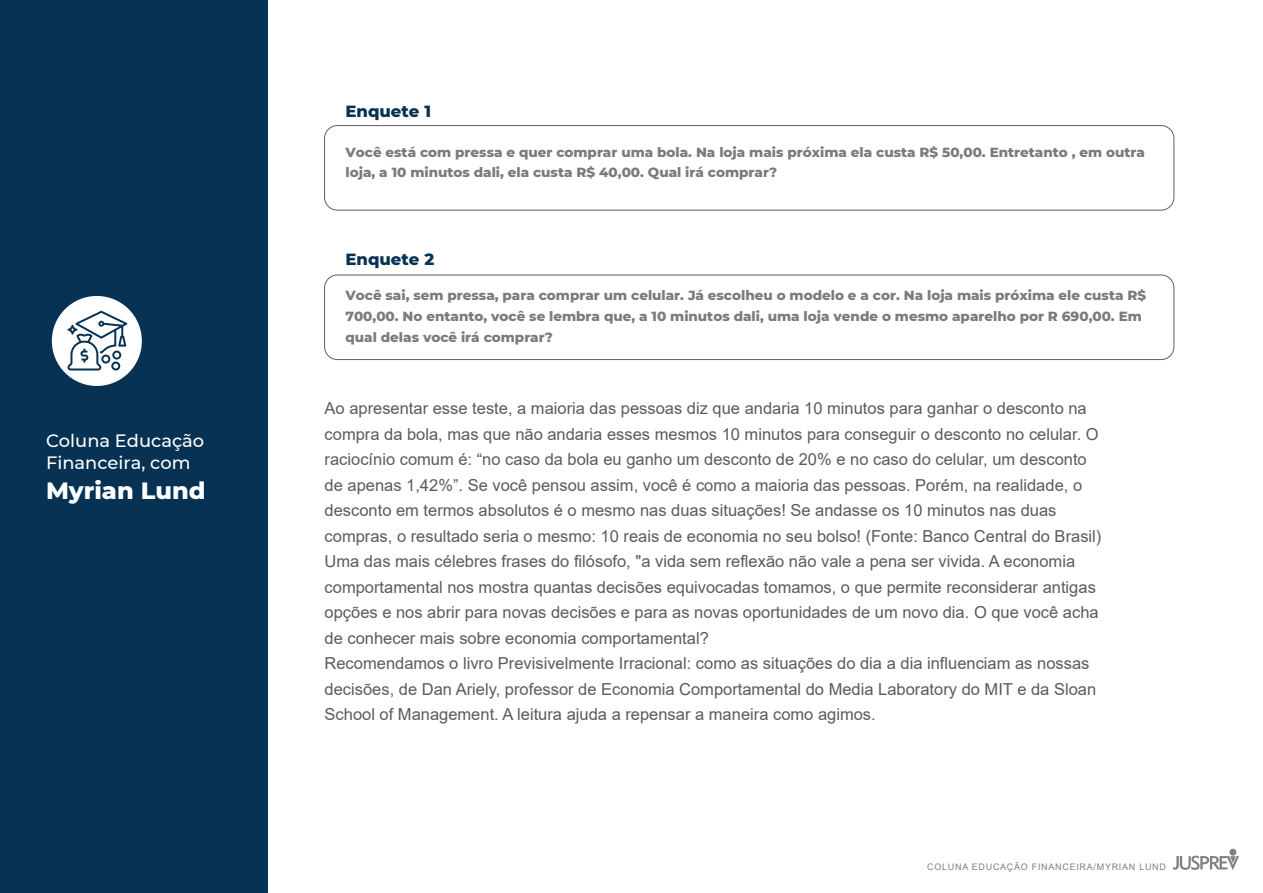
<style>
.page{position:relative;width:1263px;height:893px;background:#fff}
.page>*{position:absolute;margin:0;border:0;box-sizing:border-box;transform-origin:0 0}
.t1{font:800 24px "Montserrat";color:#fff}
.t2{font:500 17.85px/21.5px "Montserrat";color:#fff}
.t3{font:16.5px/25.5px "Arial";color:#5b5b5b}
.t4{font:800 16.5px "Montserrat";color:#073253}
.t5{font:800 13.5px/20.9px "Montserrat";color:#7b7b7b}
.t6{font:9px "Arial";letter-spacing:.08em;color:#818181}
</style>
<div class="page">
<div style="left:0;top:0;width:268px;height:893px;background:#073253"></div>
<div style="left:52px;top:296px;width:90px;height:90px;background:#fff;border-radius:50%"></div>
<svg style="left:67px;top:311px;width:60px;height:59px"></svg>
<div style="left:1229px;top:849px;width:7px;height:7px;background:#818181;border-radius:50%"></div>
<svg style="left:1173px;top:856px;width:66px;height:14px"></svg>
<div style="left:324px;top:125px;width:850px;height:85px;border:1px solid #606060;border-radius:13px"></div>
<div style="left:324px;top:275px;width:850px;height:85px;border:1px solid #606060;border-radius:13px"></div>
<p class="t2" style="left:46px;top:430px;width:160px">Coluna Educação<br>Financeira, com</p>
<h1 class="t1" style="left:46px;top:473px;width:161px">Myrian Lund</h1>
<p class="t4" style="left:345px;top:99px;width:87px">Enquete 1</p>
<p class="t5" style="left:345px;top:141px;width:801px">Você está com pressa e quer comprar uma bola. Na loja mais próxima ela custa R$ 50,00. Entretanto , em outra loja, a 10 minutos dali, ela custa R$ 40,00. Qual irá comprar?</p>
<p class="t4" style="left:345px;top:247px;width:90px">Enquete 2</p>
<p class="t5" style="left:345px;top:284px;width:802px">Você sai, sem pressa, para comprar um celular. Já escolheu o modelo e a cor. Na loja mais próxima ele custa R$<br>700,00. No entanto, você se lembra que, a 10 minutos dali, uma loja vende o mesmo aparelho por R 690,00. Em qual delas você irá comprar?</p>
<p class="t3" style="left:325px;top:396px;width:778px">Ao apresentar esse teste, a maioria das pessoas diz que andaria 10 minutos para ganhar o desconto na compra da bola, mas que não andaria esses mesmos 10 minutos para conseguir o desconto no celular. O raciocínio comum é: “no caso da bola eu ganho um desconto de 20% e no caso do celular, um desconto de apenas 1,42%”. Se você pensou assim, você é como a maioria das pessoas. Porém, na realidade, o desconto em termos absolutos é o mesmo nas duas situações! Se andasse os 10 minutos nas duas compras, o resultado seria o mesmo: 10 reais de economia no seu bolso! (Fonte: Banco Central do Brasil)<br>Uma das mais célebres frases do filósofo, "a vida sem reflexão não vale a pena ser vivida. A economia comportamental nos mostra quantas decisões equivocadas tomamos, o que permite reconsiderar antigas opções e nos abrir para novas decisões e para as novas oportunidades de um novo dia. O que você acha de conhecer mais sobre economia comportamental?<br>Recomendamos o livro Previsivelmente Irracional: como as situações do dia a dia influenciam as nossas decisões, de Dan Ariely, professor de Economia Comportamental do Media Laboratory do MIT e da Sloan School of Management. A leitura ajuda a repensar a maneira como agimos.</p>
<p class="t6" style="left:927px;top:861px;width:240px">COLUNA EDUCAÇÃO FINANCEIRA/MYRIAN LUND</p>
</div>
